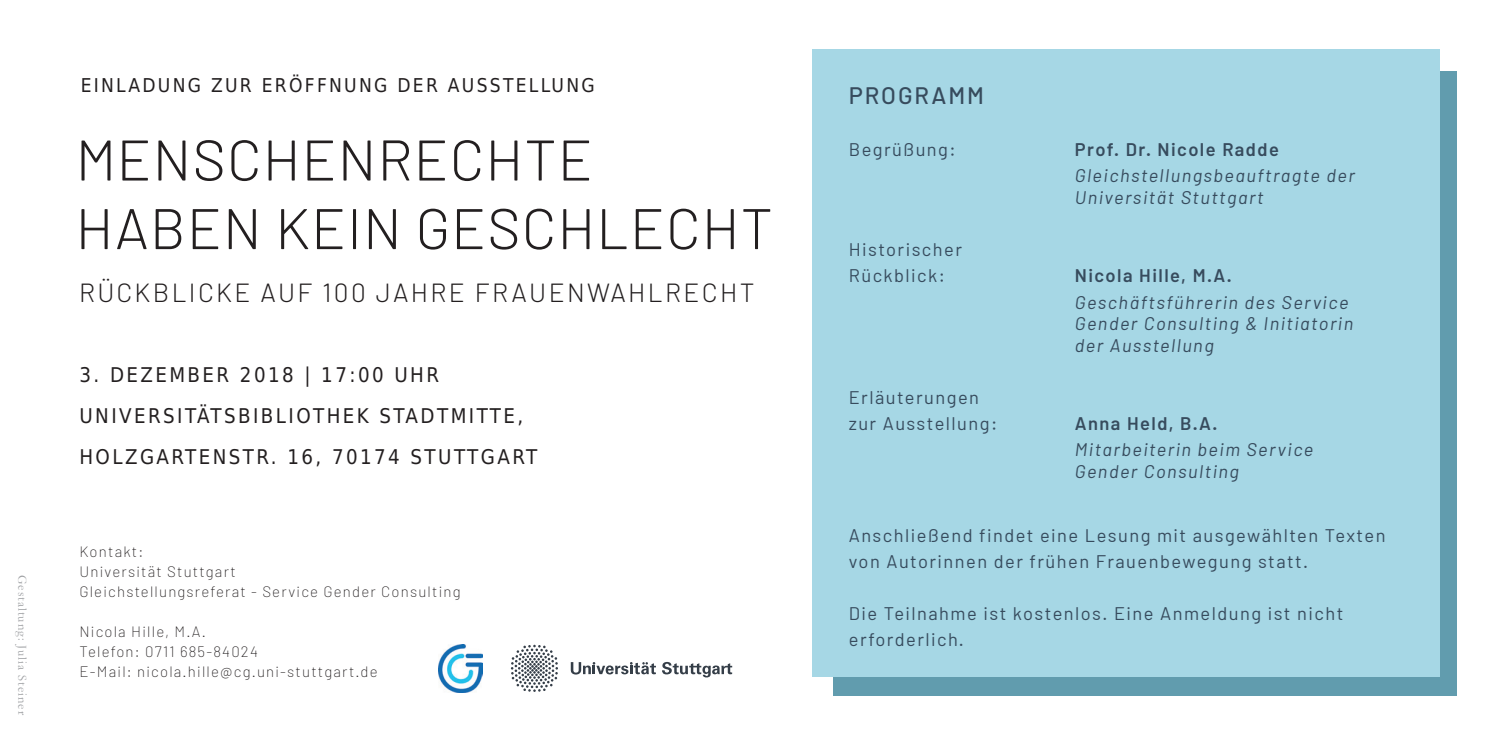
<style>
.page{position:relative;width:1489px;height:745px;background:#fff}
.page>*{position:absolute;margin:0;border:0;box-sizing:border-box;transform-origin:0 0}
.t1{font:300 57px/68.5px "Barlow";letter-spacing:.02em;color:#231f20}
.t2{font:300 26.25px "Barlow";letter-spacing:.09em;color:#231f20}
.t3{font:500 23.75px "Barlow";letter-spacing:.08em;color:#374b5d}
.t4{font:20.25px/40.5px "DejaVu Sans Condensed";letter-spacing:.12em;color:#231f20}
.t5{font:19px "DejaVu Sans Condensed";letter-spacing:.12em;color:#231f20}
.t6{font:18.25px/26.2px "Barlow";letter-spacing:.08em;color:#374b5d}
.t7{font:italic 18.25px/21.5px "Barlow";letter-spacing:.08em;color:#374b5d}
.t8{font:600 18.25px "Barlow";letter-spacing:.08em;color:#374b5d}
.t9{font:200 15px/20px "Barlow";letter-spacing:.08em;color:#231f20}
.t10{font:12.5px "Garamond";letter-spacing:.08em;color:#9d9fa2}
</style>
<div class="page">
<div style="left:833px;top:71px;width:623px;height:624px;background:#619cae"></div>
<div style="left:812px;top:49px;width:627px;height:627px;background:#a6d7e5"></div>
<img style="left:438px;top:644px;width:44px;height:48px">
<svg style="left:511px;top:644px;width:47px;height:47px"></svg>
<svg style="left:662px;top:661px;width:70px;height:16px"></svg>
<svg style="left:570px;top:662px;width:86px;height:12px"></svg>
<p class="t10" style="left:31px;top:574px;width:141px;rotate:90deg">Gestaltung: Julia Steiner</p>
<p class="t5" style="left:81px;top:69px;width:515px">EINLADUNG ZUR ERÖFFNUNG DER AUSSTELLUNG</p>
<h1 class="t1" style="left:76px;top:124px;width:698px">MENSCHENRECHTE<br>HABEN KEIN GESCHLECHT</h1>
<h2 class="t2" style="left:79px;top:276px;width:677px">RÜCKBLICKE AUF 100 JAHRE FRAUENWAHLRECHT</h2>
<p class="t4" style="left:79px;top:353px;width:459px">3. DEZEMBER 2018 | 17:00 UHR<br>UNIVERSITÄTSBIBLIOTHEK STADTMITTE,<br>HOLZGARTENSTR. 16, 70174 STUTTGART</p>
<p class="t9" style="left:79px;top:540px;width:382px">Kontakt:<br>Universität Stuttgart<br>Gleichstellungsreferat - Service Gender Consulting</p>
<p class="t9" style="left:79px;top:620px;width:300px">Nicola Hille, M.A.<br>Telefon: 0711 685-84024<br>E-Mail: nicola.hille@cg.uni-stuttgart.de</p>
<h3 class="t3" style="left:848px;top:80px;width:137px">PROGRAMM</h3>
<p class="t6" style="left:848px;top:136px;width:108px">Begrüßung:</p>
<p class="t8" style="left:1074px;top:138px;width:205px">Prof. Dr. Nicole Radde</p>
<p class="t7" style="left:1074px;top:164px;width:281px">Gleichstellungsbeauftragte der<br>Universität Stuttgart</p>
<p class="t6" style="left:848px;top:236px;width:115px">Historischer<br>Rückblick:</p>
<p class="t8" style="left:1074px;top:264px;width:158px">Nicola Hille, M.A.</p>
<p class="t7" style="left:1074px;top:291px;width:280px">Geschäftsführerin des Service<br>Gender Consulting &amp; Initiatorin der Ausstellung</p>
<p class="t6" style="left:848px;top:383px;width:150px">Erläuterungen zur Ausstellung:</p>
<p class="t8" style="left:1074px;top:412px;width:144px">Anna Held, B.A.</p>
<p class="t7" style="left:1074px;top:438px;width:240px">Mitarbeiterin beim Service<br>Gender Consulting</p>
<p class="t6" style="left:848px;top:521px;width:538px">Anschließend findet eine Lesung mit ausgewählten Texten von Autorinnen der frühen Frauenbewegung statt.</p>
<p class="t6" style="left:848px;top:599px;width:496px">Die Teilnahme ist kostenlos. Eine Anmeldung ist nicht erforderlich.</p>
</div>
